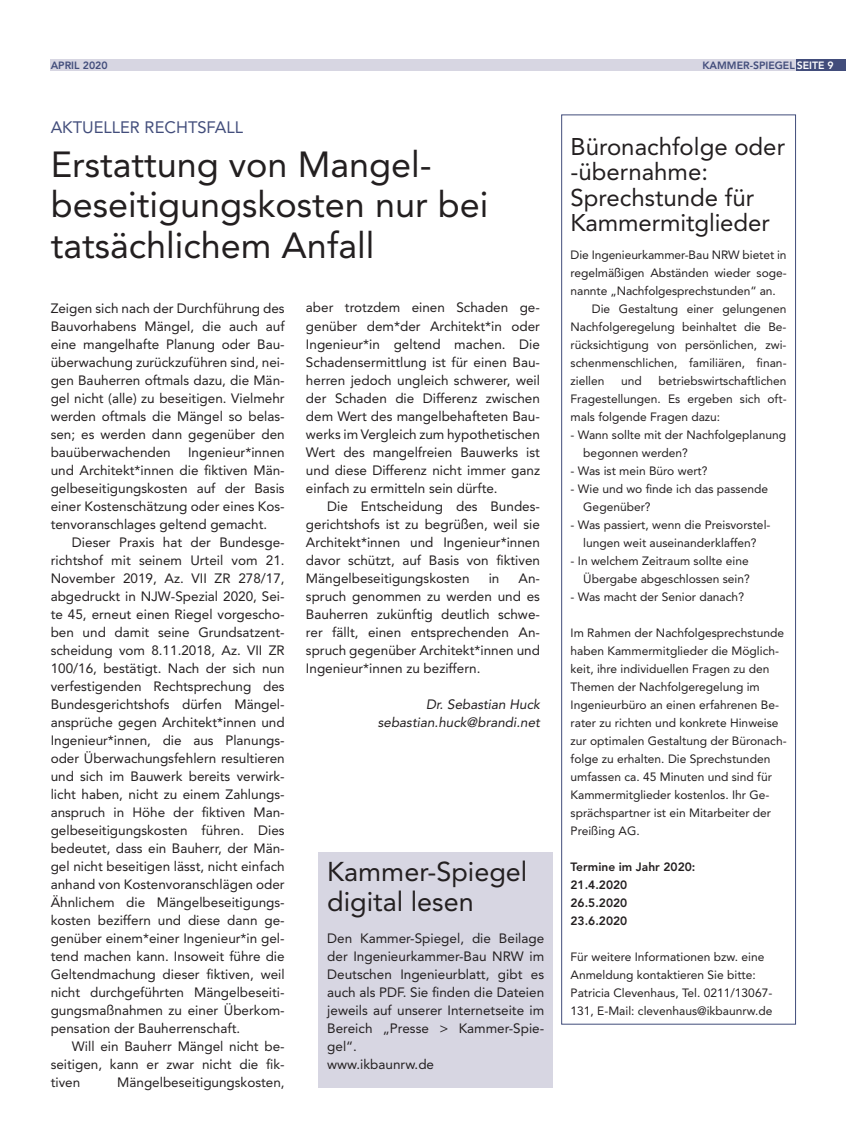
<style>
.page{position:relative;width:846px;height:1144px;background:#fff}
.page>*{position:absolute;margin:0;border:0;box-sizing:border-box;transform-origin:0 0}
.t1{font:36px/40.5px "Avenir LT Std";color:#231f20}
.t2{font:27px/30px "Avenir LT Std";color:#231f20}
.t3{font:24px/25.5px "Avenir LT Std";color:#231f20}
.t4{font:16.5px "Avenir LT Std";color:#424d7b}
.t5{font:13.5px/18px "Avenir LT Std";color:#231f20;text-align:justify}
.t6{font:italic 13.5px/18px "Avenir LT Std";color:#231f20;text-align:right}
.t7{font:12px/18px "Avenir LT Std";color:#231f20}
.t8{font:800 12px/18px "Avenir LT Std";color:#231f20}
.t9{font:800 10.5px "Avenir LT Std";color:#424d7b}
.s1{color:#fff}
</style>
<div class="page">
<div style="left:794px;top:60px;width:51px;height:11px;background:#424d7b"></div>
<div style="left:50px;top:60px;width:745px;height:11px;background:#d7d6e2"></div>
<div style="left:561px;top:114px;width:234px;height:910px;border:1px solid #424d7b"></div>
<div style="left:319px;top:852px;width:233px;height:235px;background:#d7d6e2"></div>
<p class="t9" style="left:51px;top:60px;width:58px">APRIL 2020</p>
<p class="t9" style="left:702px;top:60px;width:133px">KAMMER-SPIEGEL <span class="s1">SEITE 9</span></p>
<p class="t4" style="left:51px;top:117px;width:194px">AKTUELLER RECHTSFALL</p>
<h1 class="t1" style="left:51px;top:144px;width:439px">Erstattung von Mangel&shy;beseitigungskosten nur bei tatsächlichem Anfall</h1>
<p class="t5" style="left:51px;top:299px;width:235px">Zeigen sich nach der Durchführung des Bauvorhabens Mängel, die auch auf eine mangelhafte Planung oder Bau&shy;überwachung zurückzuführen sind, nei&shy;gen Bauherren oftmals dazu, die Män&shy;gel nicht (alle) zu beseitigen. Vielmehr werden oftmals die Mängel so belas&shy;sen; es werden dann gegenüber den bauüberwachenden</p>
<p class="t5" style="left:51px;top:443px;width:235px;text-indent:137px">Ingenieur*innen und Architekt*innen die fiktiven Män&shy;gelbeseitigungskosten auf der Basis einer Kostenschätzung oder eines Kos&shy;tenvoranschlages geltend gemacht.</p>
<p class="t5" style="left:51px;top:533px;width:235px;text-indent:21px">Dieser Praxis hat der Bundesge&shy;richtshof mit seinem Urteil vom 21.<br>November 2019, Az. VII ZR 278/17, abgedruckt in NJW-Spezial 2020, Sei&shy;te 45, erneut einen Riegel vorgescho&shy;ben und damit seine Grundsatzent&shy;scheidung vom 8.11.2018, Az. VII ZR 100/16, bestätigt. Nach der sich nun verfestigenden Rechtsprechung des Bundesgerichtshofs dürfen Mängel&shy;ansprüche gegen Architekt*innen und Ingenieur*innen, die aus Planungs&shy;oder Überwachungsfehlern resultieren und sich im Bauwerk bereits verwirk&shy;licht haben, nicht zu einem Zahlungs&shy;anspruch in Höhe der fiktiven Man&shy;gelbeseitigungskosten führen. Dies bedeutet, dass ein Bauherr, der Män&shy;gel nicht beseitigen lässt, nicht einfach anhand von Kostenvoranschlägen oder Ähnlichem die Mängelbeseitigungs&shy;kosten beziffern und diese dann ge&shy;genüber einem*einer Ingenieur*in gel&shy;tend machen kann. Insoweit führe die Geltendmachung dieser fiktiven, weil nicht durchgeführten Mängelbeseiti&shy;gungsmaßnahmen zu einer Überkom&shy;pensation der Bauherrenschaft.</p>
<p class="t5" style="left:51px;top:1037px;width:235px;text-indent:21px">Will ein Bauherr Mängel nicht be&shy;seitigen, kann er zwar nicht die fik&shy;tiven</p>
<p class="t5" style="left:117px;top:1073px;width:169px">Mängelbeseitigungskosten,</p>
<p class="t5" style="left:306px;top:299px;width:235px">aber trotzdem einen Schaden ge&shy;genüber dem*der Architekt*in oder Ingenieur*in geltend machen. Die Schadensermittlung ist für einen Bau&shy;herren jedoch ungleich schwerer, weil der Schaden die Differenz zwischen dem Wert des mangelbehafteten Bau&shy;werks im Vergleich zum hypothetischen Wert des mangelfreien Bauwerks ist und diese Differenz nicht immer ganz einfach zu ermitteln sein dürfte.</p>
<p class="t5" style="left:306px;top:497px;width:235px;text-indent:21px">Die Entscheidung des Bundes&shy;gerichtshofs ist zu begrüßen, weil sie Architekt*innen und Ingenieur*innen davor schützt, auf Basis von fiktiven Mängelbeseitigungskosten</p>
<p class="t5" style="left:306px;top:569px;width:235px;text-indent:212px">An&shy;spruch genommen zu werden und es Bauherren zukünftig deutlich schwe&shy;rer fällt, einen entsprechenden An&shy;spruch gegenüber Architekt*innen und Ingenieur*innen zu beziffern.</p>
<p class="t6" style="left:378px;top:695px;width:164px">Dr. Sebastian Huck sebastian.huck@brandi.net</p>
<p class="t5" style="left:488px;top:569px;width:12px">in</p>
<h2 class="t2" style="left:327px;top:856px;width:202px">Kammer-Spiegel digital lesen</h2>
<p class="t5" style="left:327px;top:929px;width:218px;text-align:left">Den Kammer-Spiegel, die Beilage der Ingenieurkammer-Bau NRW im<br>Deutschen Ingenieurblatt, gibt es auch als PDF. Sie finden die Dateien jeweils auf unserer Internetseite im<br>Bereich „Presse &gt; Kammer-Spie&shy;gel“.<br>www.ikbaunrw.de</p>
<h3 class="t3" style="left:570px;top:134px;width:216px">Büronachfolge oder -übernahme:<br>Sprechstunde für<br>Kammermitglieder</h3>
<p class="t7" style="left:570px;top:245px;width:217px">Die Ingenieurkammer-Bau NRW bietet in</p>
<p class="t7" style="left:570px;top:263px;width:217px">regelmäßigen Abständen wieder soge-</p>
<p class="t7" style="left:570px;top:281px;width:207px">nannte „Nachfolgesprechstunden“ an.</p>
<p class="t7" style="left:591px;top:299px;width:196px">Die Gestaltung einer gelungenen</p>
<p class="t7" style="left:570px;top:317px;width:217px">Nachfolgeregelung beinhaltet die Be-</p>
<p class="t7" style="left:570px;top:335px;width:217px">rücksichtigung von persönlichen, zwi-</p>
<p class="t7" style="left:570px;top:353px;width:217px">schenmenschlichen, familiären, finan-</p>
<p class="t7" style="left:570px;top:371px;width:35px">ziellen</p>
<p class="t7" style="left:621px;top:371px;width:22px">und</p>
<p class="t7" style="left:570px;top:371px;width:217px;text-align:justify;text-indent:88px">betriebswirtschaftlichen Fragestellungen. Es ergeben sich oft&shy;mals folgende Fragen dazu:</p>
<p class="t7" style="left:583px;top:425px;width:204px;text-indent:-13px">- Wann sollte mit der Nachfolgeplanung begonnen werden?</p>
<p class="t7" style="left:570px;top:461px;width:138px">- Was ist mein Büro wert?</p>
<p class="t7" style="left:583px;top:479px;width:186px;text-indent:-13px">- Wie und wo finde ich das passende<br>Gegenüber?</p>
<p class="t7" style="left:570px;top:515px;width:201px;text-align:center">- Was passiert, wenn die Preisvorstel&shy;lungen weit auseinanderklaffen?</p>
<p class="t7" style="left:570px;top:551px;width:181px;text-align:right">- In welchem Zeitraum sollte eine<br>Übergabe abgeschlossen sein?</p>
<p class="t7" style="left:570px;top:587px;width:175px">- Was macht der Senior danach?</p>
<p class="t7" style="left:570px;top:623px;width:217px">Im Rahmen der Nachfolgesprechstunde haben Kammermitglieder die Möglich&shy;keit, ihre individuellen Fragen zu den Themen der Nachfolgeregelung im Ingenieurbüro an einen erfahrenen Be&shy;rater zu richten und konkrete Hinweise zur optimalen Gestaltung der Büronach&shy;folge zu erhalten. Die Sprechstunden umfassen ca. 45 Minuten und sind für Kammermitglieder kostenlos. Ihr Ge&shy;sprächspartner ist ein Mitarbeiter der Preißing AG.</p>
<p class="t8" style="left:570px;top:857px;width:126px">Termine im Jahr 2020:<br>21.4.2020<br>26.5.2020<br>23.6.2020</p>
<p class="t7" style="left:570px;top:947px;width:203px">Für weitere Informationen bzw. eine Anmeldung kontaktieren Sie bitte:<br>Patricia Clevenhaus, Tel. 0211/13067- 131, E-Mail: clevenhaus@ikbaunrw.de</p>
</div>
